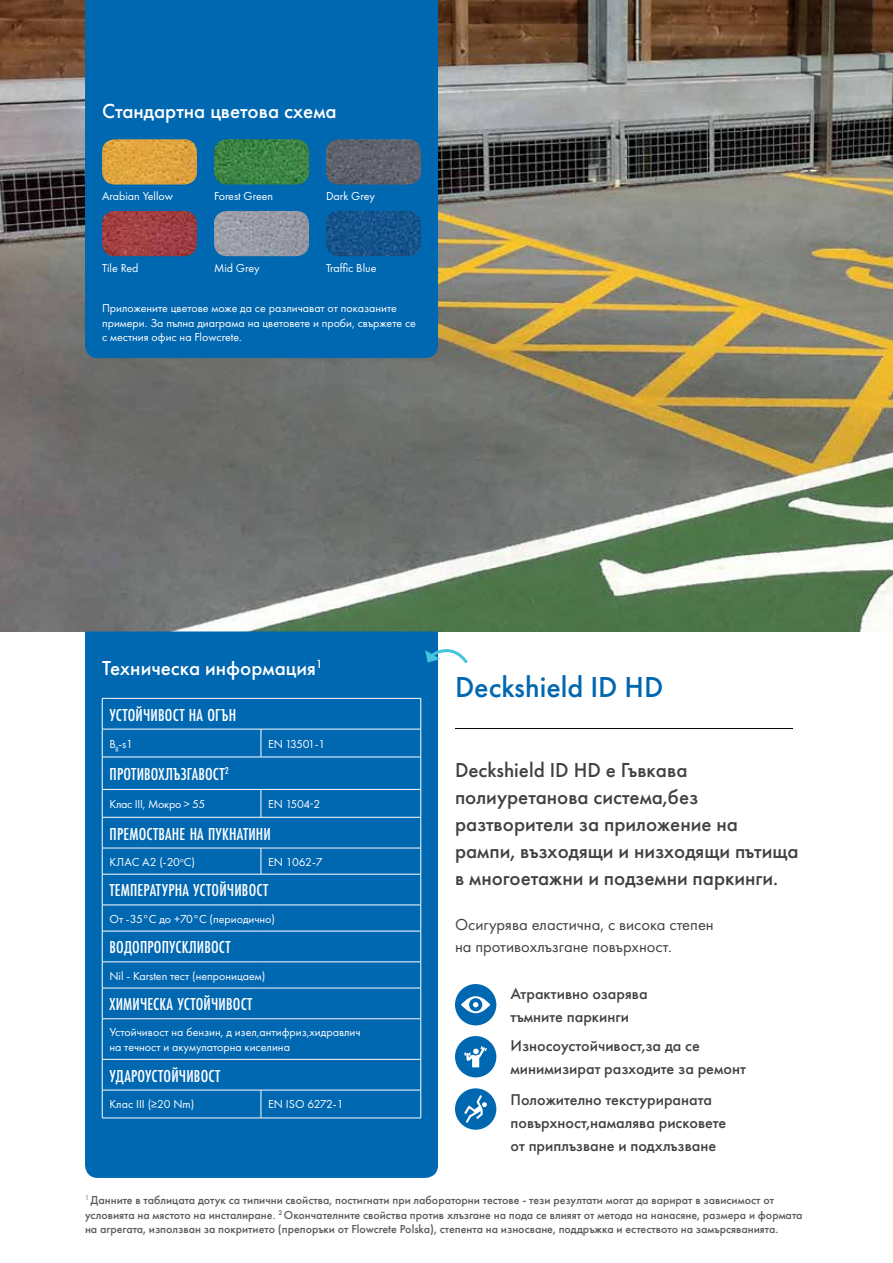
<style>
.page{position:relative;width:893px;height:1263px;background:#fff}
.page>*{position:absolute;margin:0;border:0;box-sizing:border-box;transform-origin:0 0}
.t1{font:500 30px "Futura PT";color:#0067b1}
.t2{font:500 21px/27px "Futura PT";color:#414042}
.t3{font:500 21px "Futura PT";color:#fff}
.t4{font:500 18px "Futura PT Cond";letter-spacing:.01em;color:#fff}
.t5{font:16.5px/22.5px "Futura PT";color:#414042}
.t6{font:500 16.2px/23px "Futura PT";color:#414042}
.t7{font:12px/14.4px "Futura PT";color:#fff}
.t8{font:500 12px/14.4px "Futura PT";color:#58595b}
.t9{font:12px "Futura PT";letter-spacing:-.02em;color:#fff}
</style>
<div class="page">
<img style="left:0;top:0;width:893px;height:631px">
<div style="left:85px;top:0;width:353px;height:358px;background:#0067b1"></div>
<img style="left:102px;top:139px;width:95px;height:46px">
<img style="left:214px;top:139px;width:95px;height:46px">
<img style="left:326px;top:139px;width:95px;height:46px">
<img style="left:102px;top:211px;width:95px;height:45px">
<img style="left:214px;top:211px;width:95px;height:45px">
<img style="left:326px;top:211px;width:95px;height:45px">
<hr style="left:455px;top:728px;width:338px;height:1px;background:#000">
<div style="left:455px;top:1088px;width:41px;height:42px;background:#0067b1;border-radius:50%"></div>
<svg style="left:464px;top:1095px;width:23px;height:28px"></svg>
<div style="left:455px;top:984px;width:41px;height:41px;background:#0067b1;border-radius:50%"></div>
<svg style="left:461px;top:996px;width:29px;height:17px"></svg>
<div style="left:455px;top:1036px;width:41px;height:41px;background:#0067b1;border-radius:50%"></div>
<svg style="left:464px;top:1046px;width:23px;height:21px"></svg>
<div style="left:85px;top:631px;width:353px;height:547px;background:#0067b1"></div>
<hr style="left:102px;top:698px;width:1px;height:31px;background:#fff">
<hr style="left:421px;top:698px;width:1px;height:31px;background:#fff">
<hr style="left:102px;top:757px;width:1px;height:32px;background:#fff">
<hr style="left:421px;top:757px;width:1px;height:32px;background:#fff">
<hr style="left:102px;top:817px;width:159px;height:1px;background:#fff">
<hr style="left:102px;top:817px;width:1px;height:31px;background:#fff">
<hr style="left:261px;top:817px;width:160px;height:1px;background:#fff">
<hr style="left:421px;top:817px;width:1px;height:31px;background:#fff">
<hr style="left:102px;top:848px;width:159px;height:1px;background:#fff">
<svg style="left:102px;top:848px;width:1px;height:26px"></svg>
<hr style="left:261px;top:848px;width:160px;height:1px;background:#fff">
<svg style="left:261px;top:848px;width:1px;height:26px"></svg>
<svg style="left:421px;top:848px;width:1px;height:26px"></svg>
<hr style="left:102px;top:874px;width:159px;height:1px;background:#fff">
<hr style="left:102px;top:874px;width:1px;height:31px;background:#fff">
<hr style="left:261px;top:874px;width:160px;height:1px;background:#fff">
<hr style="left:421px;top:874px;width:1px;height:31px;background:#fff">
<hr style="left:102px;top:905px;width:159px;height:1px;background:#fff">
<svg style="left:102px;top:905px;width:1px;height:26px"></svg>
<hr style="left:261px;top:905px;width:160px;height:1px;background:#fff">
<svg style="left:421px;top:905px;width:1px;height:26px"></svg>
<hr style="left:102px;top:931px;width:159px;height:1px;background:#fff">
<hr style="left:102px;top:931px;width:1px;height:31px;background:#fff">
<hr style="left:261px;top:931px;width:160px;height:1px;background:#fff">
<hr style="left:421px;top:931px;width:1px;height:31px;background:#fff">
<hr style="left:102px;top:961px;width:159px;height:1px;background:#fff">
<svg style="left:102px;top:962px;width:1px;height:26px"></svg>
<hr style="left:261px;top:961px;width:160px;height:1px;background:#fff">
<svg style="left:421px;top:962px;width:1px;height:26px"></svg>
<hr style="left:102px;top:988px;width:159px;height:1px;background:#fff">
<hr style="left:102px;top:988px;width:1px;height:30px;background:#fff">
<hr style="left:261px;top:988px;width:160px;height:1px;background:#fff">
<hr style="left:421px;top:988px;width:1px;height:30px;background:#fff">
<hr style="left:102px;top:1018px;width:159px;height:1px;background:#fff">
<hr style="left:102px;top:1019px;width:1px;height:40px;background:#fff">
<hr style="left:261px;top:1018px;width:160px;height:1px;background:#fff">
<hr style="left:421px;top:1019px;width:1px;height:40px;background:#fff">
<hr style="left:102px;top:1059px;width:159px;height:1px;background:#fff">
<hr style="left:102px;top:1059px;width:1px;height:31px;background:#fff">
<hr style="left:261px;top:1059px;width:160px;height:1px;background:#fff">
<hr style="left:421px;top:1059px;width:1px;height:31px;background:#fff">
<hr style="left:102px;top:1090px;width:159px;height:1px;background:#fff">
<svg style="left:102px;top:1090px;width:1px;height:28px"></svg>
<hr style="left:261px;top:1090px;width:160px;height:1px;background:#fff">
<svg style="left:261px;top:1090px;width:1px;height:28px"></svg>
<svg style="left:421px;top:1090px;width:1px;height:28px"></svg>
<hr style="left:102px;top:1118px;width:159px;height:1px;background:#fff">
<hr style="left:261px;top:1118px;width:160px;height:1px;background:#fff">
<hr style="left:102px;top:789px;width:159px;height:1px;background:#fff">
<svg style="left:102px;top:790px;width:1px;height:27px"></svg>
<hr style="left:261px;top:789px;width:160px;height:1px;background:#fff">
<svg style="left:261px;top:790px;width:1px;height:27px"></svg>
<svg style="left:421px;top:790px;width:1px;height:27px"></svg>
<hr style="left:102px;top:698px;width:159px;height:1px;background:#fff">
<hr style="left:261px;top:698px;width:160px;height:1px;background:#fff">
<svg style="left:102px;top:730px;width:1px;height:27px"></svg>
<svg style="left:261px;top:730px;width:1px;height:27px"></svg>
<svg style="left:421px;top:729px;width:1px;height:28px"></svg>
<hr style="left:102px;top:757px;width:159px;height:1px;background:#fff">
<hr style="left:261px;top:757px;width:160px;height:1px;background:#fff">
<hr style="left:102px;top:729px;width:159px;height:1px;background:#fff">
<hr style="left:261px;top:729px;width:160px;height:1px;background:#fff">
<svg style="left:425px;top:648px;width:43px;height:18px"></svg>
<h2 class="t3" style="left:102px;top:98px;width:236px">Стандартна цветова схема</h2>
<p class="t7" style="left:102px;top:189px;width:73px">Arabian Yellow</p>
<p class="t7" style="left:214px;top:189px;width:61px">Forest Green</p>
<p class="t7" style="left:326px;top:189px;width:50px">Dark Grey</p>
<p class="t7" style="left:102px;top:260px;width:38px">Tile Red</p>
<p class="t7" style="left:214px;top:260px;width:47px">Mid Grey</p>
<p class="t7" style="left:326px;top:260px;width:52px">Traffic Blue</p>
<p class="t7" style="left:102px;top:301px;width:315px">Приложените цветове може да се различават от показаните примери. За пълна диаграма на цветовете и проби, свържете се с местния офис на Flowcrete.</p>
<h2 class="t3" style="left:102px;top:655px;width:222px">Техническа информация<sup>1</sup></h2>
<h3 class="t4" style="left:110px;top:704px;width:128px">УСТОЙЧИВОСТ НА ОГЪН</h3>
<p class="t7" style="left:109px;top:736px;width:25px">B<sub>fl</sub>-s1</p>
<p class="t7" style="left:268px;top:736px;width:59px">EN 13501-1</p>
<h3 class="t4" style="left:110px;top:763px;width:121px">ПРОТИВОХЛЪЗГАВОСТ<sup>2</sup></h3>
<p class="t9" style="left:109px;top:797px;width:97px">Kлас III, Мокро &gt; 55</p>
<p class="t7" style="left:268px;top:797px;width:54px">EN 1504-2</p>
<h3 class="t4" style="left:110px;top:823px;width:163px">ПРЕМОСТВАНЕ НА ПУКНАТИНИ</h3>
<p class="t7" style="left:110px;top:854px;width:87px">КЛАС A2 (-20<sup>o</sup>C)</p>
<p class="t7" style="left:268px;top:854px;width:56px">EN 1062-7</p>
<h3 class="t4" style="left:110px;top:880px;width:160px">ТЕМПЕРАТУРНА УСТОЙЧИВОСТ</h3>
<p class="t7" style="left:109px;top:911px;width:167px">Oт -35°C до +70°C (периодично)</p>
<h3 class="t4" style="left:110px;top:937px;width:123px">ВОДОПРОПУСКЛИВОСТ</h3>
<p class="t7" style="left:109px;top:968px;width:157px">Nil - Karsten тест (непроницаем)</p>
<h3 class="t4" style="left:110px;top:994px;width:144px">ХИМИЧЕСКА УСТОЙЧИВОСТ</h3>
<p class="t7" style="left:109px;top:1025px;width:253px">Устойчивост на бензин, д изел,антифриз,хидравлич на течност и акумулаторна киселина</p>
<h3 class="t4" style="left:110px;top:1065px;width:112px">УДАРОУСТОЙЧИВОСТ</h3>
<p class="t7" style="left:109px;top:1096px;width:86px">Клас III (≥20 Nm)</p>
<p class="t9" style="left:268px;top:1096px;width:77px">EN ISO 6272-1</p>
<h1 class="t1" style="left:455px;top:669px;width:210px">Deckshield ID HD</h1>
<h2 class="t2" style="left:455px;top:756px;width:345px">Deckshield ID HD е Гъвкава полиуретанова система,без разтворители за приложение на рампи, възходящи и низходящи пътища в многоетажни и подземни паркинги.</h2>
<h3 class="t5" style="left:455px;top:913px;width:260px">Осигурява еластична, с висока степен на противохлъзгане повърхност.</h3>
<h3 class="t6" style="left:510px;top:982px;width:139px">Атрактивно озарява тъмните паркинги</h3>
<h3 class="t6" style="left:510px;top:1034px;width:237px">Износоустойчивост,за да се минимизират разходите за ремонт</h3>
<h3 class="t6" style="left:510px;top:1088px;width:217px">Положително текстурираната повърхност,намалява рисковете от приплъзване и подхлъзване</h3>
<p class="t8" style="left:85px;top:1193px;width:719px"><sup>1</sup> Данните в таблицата дотук са типични свойства, постигнати при лабораторни тестове - тези резултати могат да варират в зависимост от условията на мястото на инсталиране. <sup>2</sup> Окончателните свойства против хлъзгане на пода се влияят от метода на нанасяне, размера и формата на агрегата, използван за покритието (препоръки от Flowcrete Polska), степента на износване, поддръжка и естеството на замърсяванията.</p>
</div>
